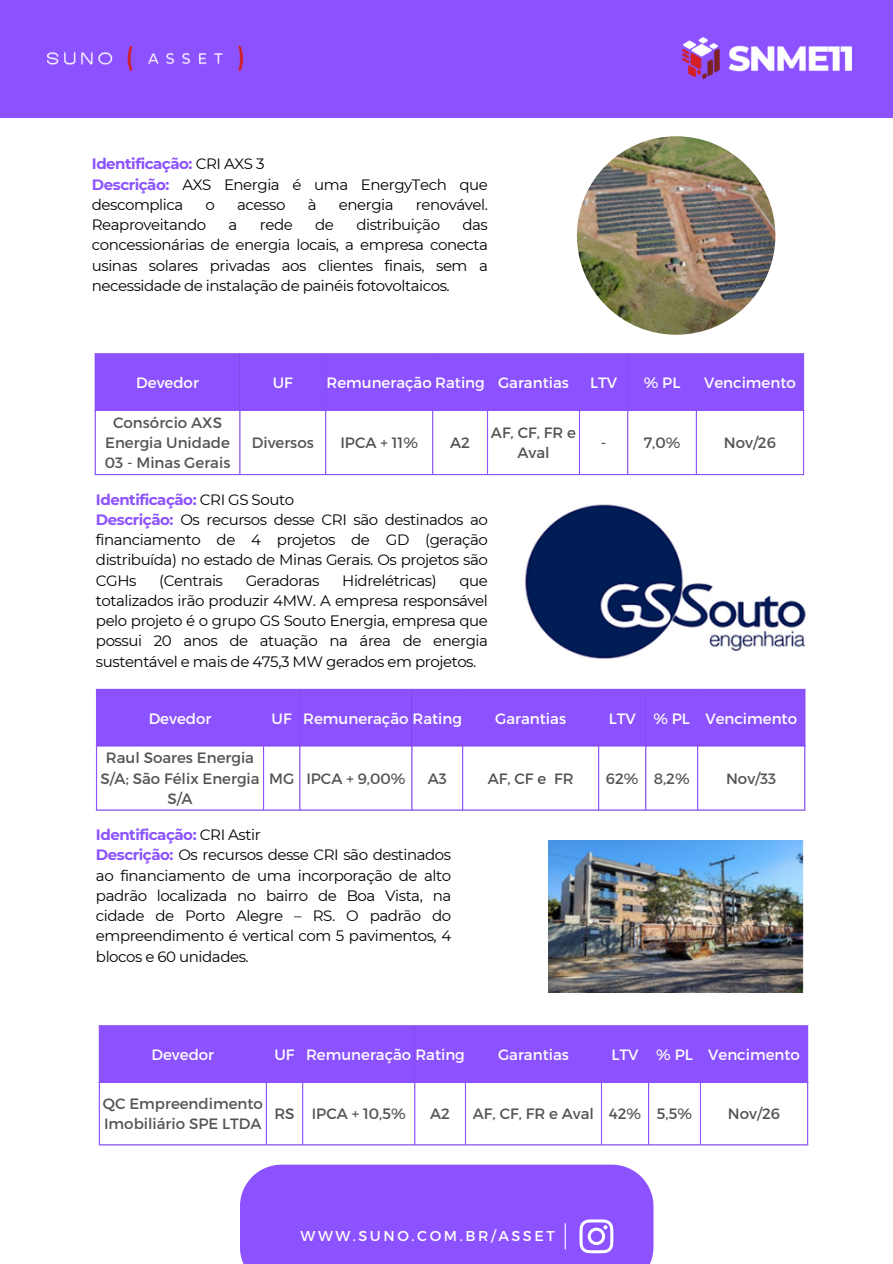
<style>
.page{position:relative;width:893px;height:1264px;background:#fff}
.page>*{position:absolute;margin:0;border:0;box-sizing:border-box;transform-origin:0 0}
.t1{font:15px/20.2px "Montserrat";letter-spacing:-.03em;color:#000}
.t2{font:15px/20.2px "Montserrat";color:#545454;text-align:center}
.t3{font:15px "Montserrat";color:#fefefe}
.t4{font:14.25px "Montserrat";letter-spacing:.18em;color:#fff}
.s1{font-weight:700;color:#8c52ff}
</style>
<div class="page">
<div style="left:0;top:0;width:892px;height:118px;background:#8c52ff"></div>
<img style="left:47px;top:47px;width:195px;height:23px">
<img style="left:682px;top:37px;width:169px;height:43px">
<div style="left:240px;top:1164px;width:413px;height:99px;background:#8c52ff"></div>
<div style="left:96px;top:354px;width:706px;height:56px;background:#8c52ff"></div>
<hr style="left:95px;top:354px;width:1px;height:120px;background:#8c52ff">
<hr style="left:239px;top:354px;width:1px;height:120px;background:#8c52ff">
<hr style="left:325px;top:354px;width:1px;height:120px;background:#8c52ff">
<hr style="left:432px;top:354px;width:1px;height:120px;background:#8c52ff">
<hr style="left:487px;top:354px;width:1px;height:120px;background:#8c52ff">
<hr style="left:579px;top:354px;width:1px;height:120px;background:#8c52ff">
<hr style="left:627px;top:354px;width:1px;height:120px;background:#8c52ff">
<hr style="left:695px;top:354px;width:2px;height:120px;background:#8c52ff">
<hr style="left:802px;top:354px;width:2px;height:120px;background:#8c52ff">
<hr style="left:95px;top:353px;width:709px;height:1px;background:#8c52ff">
<hr style="left:95px;top:410px;width:709px;height:1px;background:#8c52ff">
<hr style="left:95px;top:474px;width:709px;height:1px;background:#8c52ff">
<div style="left:97px;top:690px;width:707px;height:55px;background:#8c52ff"></div>
<hr style="left:96px;top:690px;width:1px;height:119px;background:#8c52ff">
<hr style="left:263px;top:690px;width:1px;height:119px;background:#8c52ff">
<hr style="left:299px;top:690px;width:1px;height:119px;background:#8c52ff">
<hr style="left:411px;top:690px;width:1px;height:119px;background:#8c52ff">
<hr style="left:462px;top:690px;width:1px;height:119px;background:#8c52ff">
<hr style="left:598px;top:690px;width:1px;height:119px;background:#8c52ff">
<hr style="left:645px;top:690px;width:1px;height:119px;background:#8c52ff">
<hr style="left:697px;top:690px;width:1px;height:119px;background:#8c52ff">
<hr style="left:804px;top:690px;width:1px;height:119px;background:#8c52ff">
<hr style="left:96px;top:689px;width:709px;height:1px;background:#8c52ff">
<hr style="left:96px;top:745px;width:709px;height:1px;background:#8c52ff">
<hr style="left:96px;top:809px;width:709px;height:1px;background:#8c52ff">
<div style="left:100px;top:1026px;width:707px;height:55px;background:#8c52ff"></div>
<hr style="left:99px;top:1026px;width:1px;height:118px;background:#8c52ff">
<hr style="left:266px;top:1026px;width:1px;height:118px;background:#8c52ff">
<hr style="left:302px;top:1026px;width:1px;height:118px;background:#8c52ff">
<hr style="left:414px;top:1026px;width:1px;height:118px;background:#8c52ff">
<hr style="left:465px;top:1026px;width:1px;height:118px;background:#8c52ff">
<hr style="left:601px;top:1026px;width:1px;height:118px;background:#8c52ff">
<hr style="left:648px;top:1026px;width:1px;height:118px;background:#8c52ff">
<hr style="left:699px;top:1026px;width:2px;height:118px;background:#8c52ff">
<hr style="left:807px;top:1026px;width:1px;height:118px;background:#8c52ff">
<hr style="left:99px;top:1025px;width:709px;height:1px;background:#8c52ff">
<hr style="left:99px;top:1081px;width:709px;height:1px;background:#8c52ff">
<hr style="left:99px;top:1144px;width:709px;height:1px;background:#8c52ff">
<img style="left:524px;top:504px;width:282px;height:155px">
<img style="left:548px;top:841px;width:255px;height:151px">
<img style="left:577px;top:136px;width:198px;height:199px;border-radius:50%">
<p class="t1" style="left:92px;top:154px;width:397px"><span class="s1">Identificação:</span> CRI AXS 3<br><span class="s1">Descrição:</span> AXS Energia é uma EnergyTech que descomplica</p>
<p class="t1" style="left:205px;top:194px;width:11px">o</p>
<p class="t1" style="left:237px;top:194px;width:50px">acesso</p>
<p class="t1" style="left:308px;top:194px;width:10px">à</p>
<p class="t1" style="left:339px;top:194px;width:56px">energia</p>
<p class="t1" style="left:416px;top:194px;width:73px">renovável.</p>
<p class="t1" style="left:92px;top:215px;width:397px;text-align:justify;text-indent:370px">das concessionárias de energia locais, a empresa conecta usinas solares privadas aos clientes finais, sem a necessidade de instalação de painéis fotovoltaicos.</p>
<p class="t1" style="left:92px;top:215px;width:116px">Reaproveitando</p>
<p class="t1" style="left:229px;top:215px;width:10px">a</p>
<p class="t1" style="left:260px;top:215px;width:34px">rede</p>
<p class="t1" style="left:315px;top:215px;width:20px">de</p>
<p class="t1" style="left:356px;top:215px;width:85px">distribuição</p>
<p class="t3" style="left:136px;top:373px;width:64px">Devedor</p>
<p class="t3" style="left:273px;top:373px;width:22px">UF</p>
<p class="t3" style="left:326px;top:373px;width:244px">Remuneração Rating Garantias</p>
<p class="t3" style="left:590px;top:373px;width:29px">LTV</p>
<p class="t3" style="left:643px;top:373px;width:38px">% PL</p>
<p class="t3" style="left:704px;top:373px;width:93px">Vencimento</p>
<p class="t2" style="left:105px;top:411px;width:127px">Consórcio AXS<br>Energia Unidade<br>03 - Minas Gerais</p>
<p class="t2" style="left:252px;top:432px;width:63px">Diversos</p>
<p class="t2" style="left:340px;top:432px;width:79px">IPCA + 11%</p>
<p class="t2" style="left:450px;top:432px;width:21px">A2</p>
<p class="t2" style="left:491px;top:422px;width:87px">AF, CF, FR e<br>Aval</p>
<p class="t2" style="left:600px;top:432px;width:7px">-</p>
<p class="t2" style="left:643px;top:432px;width:38px">7,0%</p>
<p class="t2" style="left:723px;top:432px;width:54px">Nov/26</p>
<p class="t1" style="left:96px;top:489px;width:393px"><span class="s1">Identificação:</span> CRI GS Souto<br><span class="s1">Descrição:</span> Os recursos desse CRI são destinados ao financiamento de 4 projetos de GD (geração distribuída) no estado de Minas Gerais. Os projetos são CGHs</p>
<p class="t1" style="left:159px;top:570px;width:65px">(Centrais</p>
<p class="t1" style="left:246px;top:570px;width:75px">Geradoras</p>
<p class="t1" style="left:342px;top:570px;width:96px">Hidrelétricas)</p>
<p class="t1" style="left:96px;top:570px;width:393px;text-align:justify;text-indent:363px">que totalizados irão produzir 4MW. A empresa responsável pelo projeto é o grupo GS Souto Energia, empresa que possui 20 anos de atuação na área de energia sustentável e mais de 475,3 MW gerados em projetos.</p>
<p class="t3" style="left:149px;top:708px;width:64px">Devedor</p>
<p class="t3" style="left:271px;top:708px;width:192px">UF Remuneração Rating</p>
<p class="t3" style="left:495px;top:708px;width:72px">Garantias</p>
<p class="t3" style="left:608px;top:708px;width:190px">LTV % PL Vencimento</p>
<p class="t2" style="left:100px;top:747px;width:161px">Raul Soares Energia<br>S/A; São Félix Energia<br>S/A</p>
<p class="t2" style="left:269px;top:767px;width:138px">MG IPCA + 9,00%</p>
<p class="t2" style="left:427px;top:767px;width:21px">A3</p>
<p class="t2" style="left:487px;top:767px;width:87px">AF, CF e FR</p>
<p class="t2" style="left:606px;top:767px;width:85px">62% 8,2%</p>
<p class="t2" style="left:726px;top:767px;width:52px">Nov/33</p>
<p class="t1" style="left:96px;top:824px;width:357px"><span class="s1">Identificação:</span> CRI Astir<br><span class="s1">Descrição:</span> Os recursos desse CRI são destinados ao financiamento de uma incorporação de alto padrão localizada no bairro de Boa Vista, na cidade de Porto Alegre – RS. O padrão do empreendimento é vertical com 5 pavimentos, 4 blocos e 60 unidades.</p>
<p class="t3" style="left:151px;top:1045px;width:64px">Devedor</p>
<p class="t3" style="left:274px;top:1045px;width:192px">UF Remuneração Rating</p>
<p class="t3" style="left:498px;top:1045px;width:72px">Garantias</p>
<p class="t3" style="left:611px;top:1045px;width:190px">LTV % PL Vencimento</p>
<p class="t2" style="left:103px;top:1092px;width:162px;text-align:left">QC Empreendimento<br>Imobiliário SPE LTDA</p>
<p class="t2" style="left:274px;top:1102px;width:133px">RS IPCA + 10,5%</p>
<p class="t2" style="left:430px;top:1102px;width:21px">A2</p>
<p class="t2" style="left:473px;top:1102px;width:221px">AF, CF, FR e Aval 42% 5,5%</p>
<p class="t2" style="left:728px;top:1102px;width:54px">Nov/26</p>
<p class="t4" style="left:300px;top:1226px;width:255px">WWW.SUNO.COM.BR/ASSET</p>
</div>
